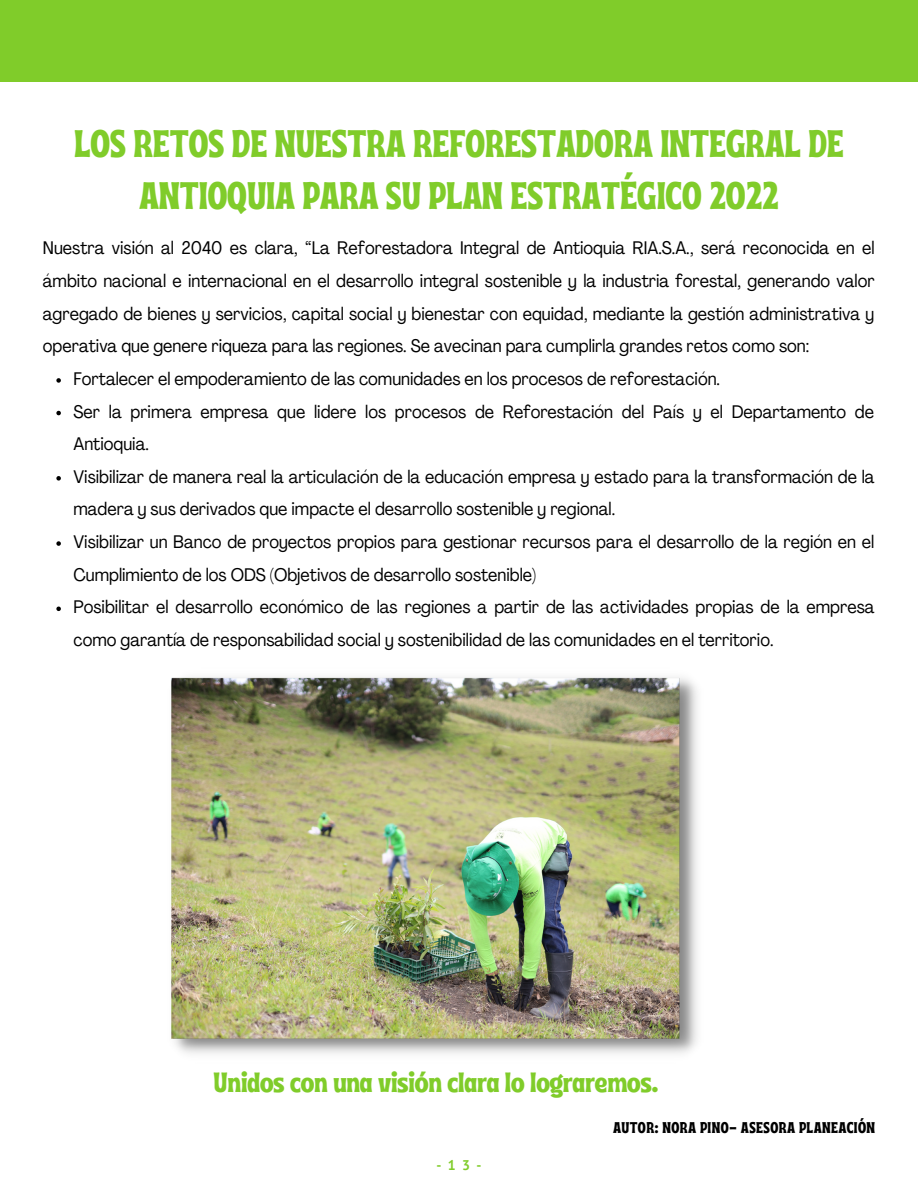
<style>
.page{position:relative;width:918px;height:1188px;background:#fff}
.page>*{position:absolute;margin:0;border:0;box-sizing:border-box;transform-origin:0 0}
.t1{font:38.4px/52.8px "Ayr Tropika Island Int";color:#80cc2a;text-align:center}
.t2{font:27.9px "Ayr Tropika Island Int";color:#80cc2a}
.t3{font:condensed 18px/32.7px "Agrandir";color:#000}
.t4{font:15.6px "Ayr Tropika Island Int";letter-spacing:.03em;color:#000}
.t5{font:700 13.95px "PT Sans";color:#80cc2a}
</style>
<div class="page">
<div style="left:0;top:0;width:918px;height:81px;background:#80cc2a"></div>
<img style="left:171px;top:677px;width:527px;height:377px">
<svg style="left:56px;top:378px;width:5px;height:5px"></svg>
<svg style="left:56px;top:411px;width:5px;height:4px"></svg>
<svg style="left:56px;top:476px;width:5px;height:5px"></svg>
<svg style="left:56px;top:541px;width:5px;height:5px"></svg>
<svg style="left:56px;top:607px;width:5px;height:4px"></svg>
<h1 class="t1" style="left:74px;top:113px;width:771px">LOS RETOS DE NUESTRA REFORESTADORA INTEGRAL DE<br>ANTIOQUIA PARA SU PLAN ESTRATÉGICO 2022</h1>
<p class="t3" style="left:43px;top:234px;width:833px;text-align:justify">Nuestra visión al 2040 es clara, “La Reforestadora Integral de Antioquia RIA.S.A., será reconocida en el ámbito nacional e internacional en el desarrollo integral sostenible y la industria forestal, generando valor agregado de bienes y servicios, capital social y bienestar con equidad, mediante la gestión administrativa y operativa que genere riqueza para las regiones. Se avecinan para cumplirla grandes retos como son:</p>
<p class="t3" style="left:73px;top:364px;width:803px">Fortalecer el empoderamiento de las comunidades en los procesos de reforestación.<br>Ser la primera empresa que lidere los procesos de Reforestación del País y el Departamento de Antioquia.<br>Visibilizar de manera real la articulación de la educación empresa y estado para la transformación de la madera y sus derivados que impacte el desarrollo sostenible y regional.<br>Visibilizar un Banco de proyectos propios para gestionar recursos para el desarrollo de la región en el Cumplimiento de los ODS (Objetivos de desarrollo sostenible)<br>Posibilitar el desarrollo económico de las regiones a partir de las actividades propias de la empresa como garantía de responsabilidad social y sostenibilidad de las comunidades en el territorio.</p>
<h2 class="t2" style="left:214px;top:1056px;width:446px">Unidos con una visión clara lo lograremos.</h2>
<p class="t5" style="left:436px;top:1155px;width:47px">-13-</p>
<p class="t4" style="left:613px;top:1113px;width:263px">AUTOR: NORA PINO- ASESORA PLANEACIÓN</p>
</div>
